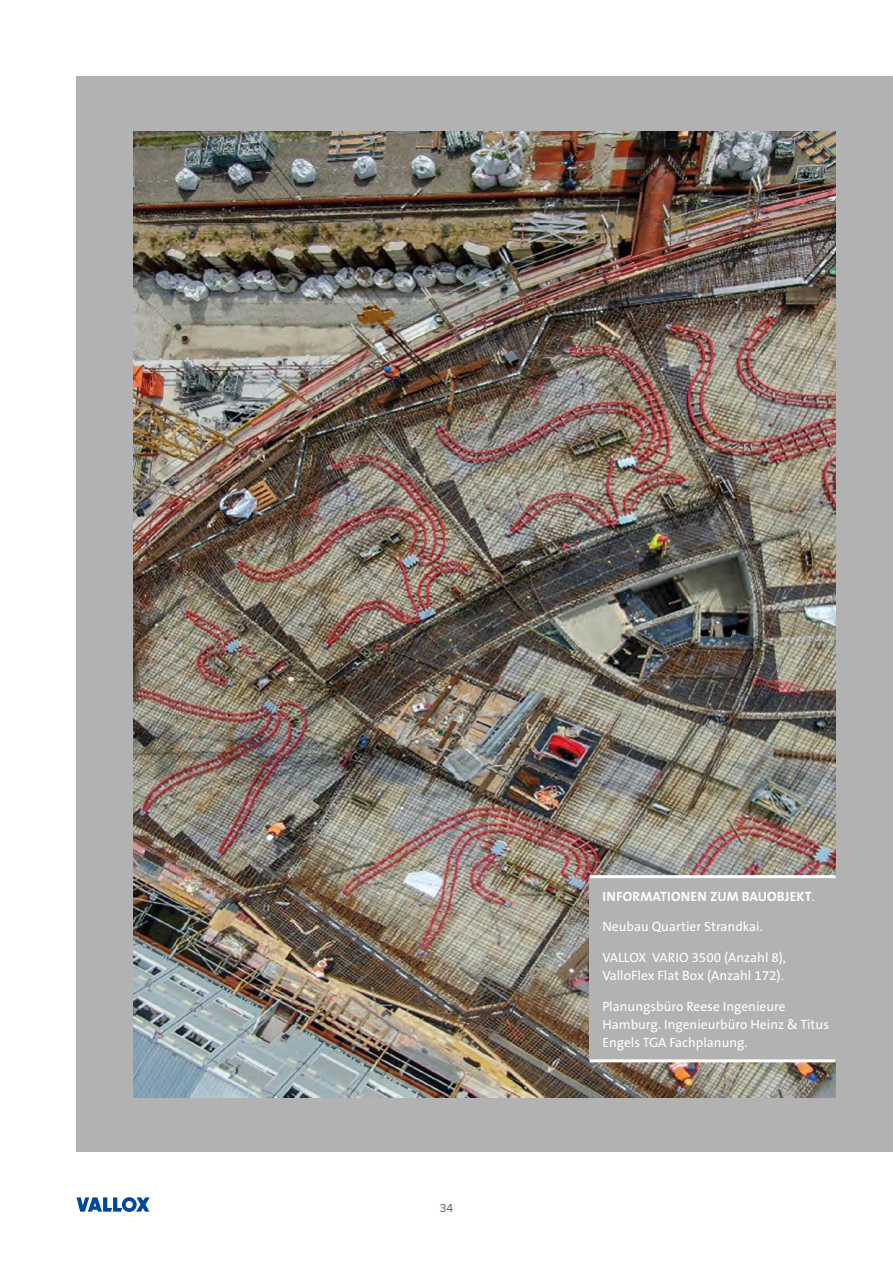
<style>
.page{position:relative;width:893px;height:1263px;background:#fff}
.page>*{position:absolute;margin:0;border:0;box-sizing:border-box;transform-origin:0 0}
.t1{font:13.5px/18px "The Sans B W5 Plain";color:#fff}
.t2{font:700 13.5px "The Sans B W7";letter-spacing:.015em;color:#fff}
.t3{font:12px "Proxima Nova";color:#646363}
.s1{font-family:"The Sans B W5 Plain";font-weight:400}
</style>
<div class="page">
<svg style="left:77px;top:1197px;width:73px;height:15px"></svg>
<div style="left:77px;top:77px;width:816px;height:1075px;background:#b3b2b2"></div>
<img style="left:134px;top:132px;width:702px;height:965px">
<div style="left:590px;top:878px;width:252px;height:182px;background:#b3b2b2"></div>
<hr style="left:590px;top:875px;width:246px;height:3px;background:#fff">
<hr style="left:590px;top:1059px;width:246px;height:3px;background:#fff">
<p class="t3" style="left:440px;top:1199px;width:15px">34</p>
<p class="t2" style="left:602px;top:887px;width:214px">INFORMATIONEN ZUM BAUOBJEKT<span class="s1">.</span></p>
<p class="t1" style="left:602px;top:918px;width:162px">Neubau Quartier Strandkai.</p>
<p class="t1" style="left:602px;top:949px;width:185px">VALLOX VARIO 3500 (Anzahl 8),<br>ValloFlex Flat Box (Anzahl 172).</p>
<p class="t1" style="left:602px;top:997px;width:228px">Planungsbüro Reese Ingenieure<br>Hamburg. Ingenieurbüro Heinz &amp; Titus<br>Engels TGA Fachplanung.</p>
</div>
